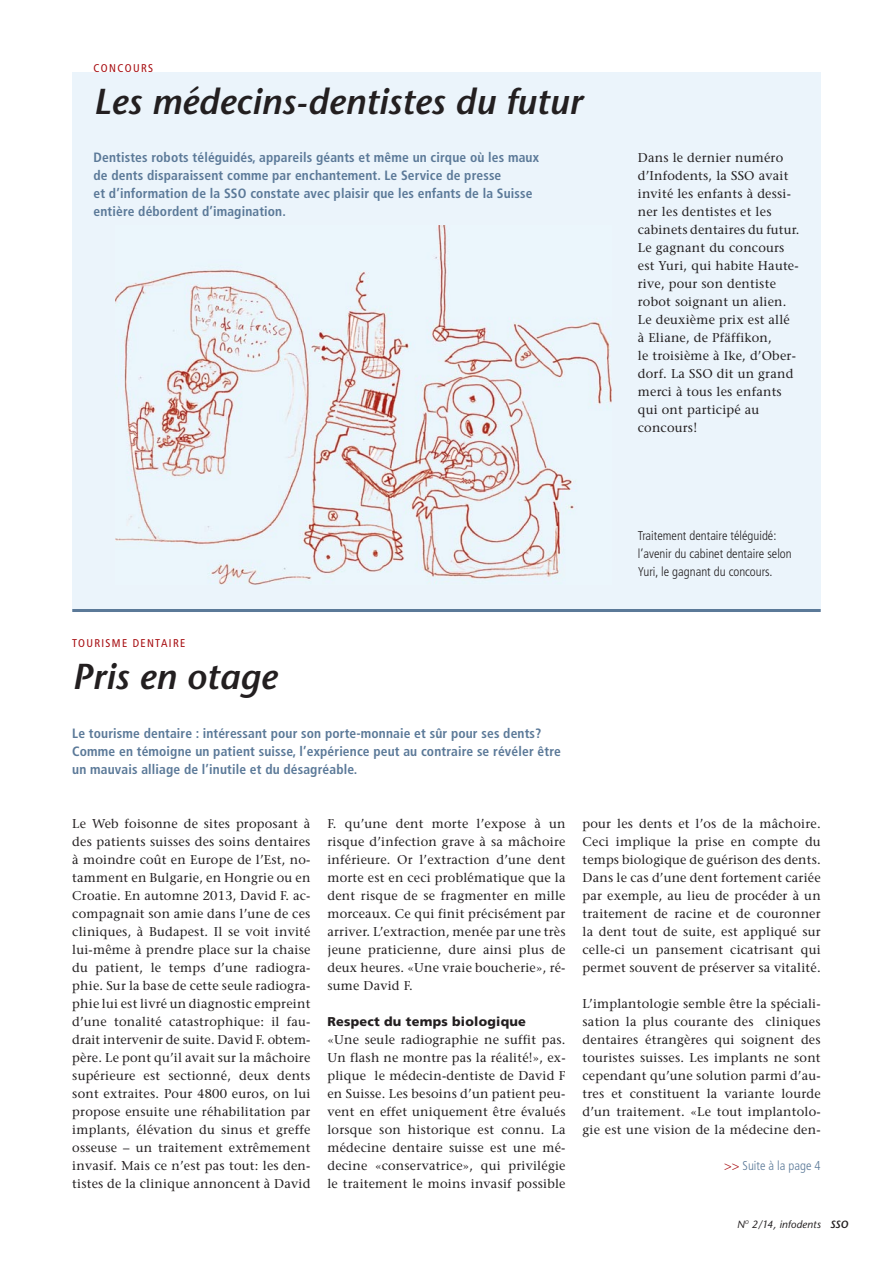
<style>
.page{position:relative;width:893px;height:1263px;background:#fff}
.page>*{position:absolute;margin:0;border:0;box-sizing:border-box;transform-origin:0 0}
.t1{font:italic 600 36px "Stone Sans";color:#231f20}
.t2{font:700 condensed 13.5px/18px "Frutiger";letter-spacing:.01em;color:#5b7998}
.t3{font:12.75px/18px "Stone Serif";letter-spacing:.015em;color:#231f20;text-align:justify}
.t4{font:300 condensed 12.75px/18px "Frutiger";color:#231f20}
.t5{font:900 12.75px "Frutiger";letter-spacing:.02em;color:#231f20}
.t6{font:300 condensed 12.75px "Frutiger";color:#5b7998}
.t7{font:condensed 11.25px "Frutiger";letter-spacing:.12em;color:#a70e12}
.t8{font:italic 10.5px "Stone Sans";letter-spacing:.01em;color:#231f20}
.s1{color:#a70e12}
.s2{font-weight:600}
</style>
<div class="page">
<div style="left:72px;top:72px;width:749px;height:538px;background:#ebf4fb"></div>
<hr style="left:72px;top:609px;width:749px;height:3px;background:#5b7998">
<img style="left:115px;top:226px;width:496px;height:359px">
<p class="t7" style="left:94px;top:64px;width:61px">CONCOURS</p>
<h1 class="t1" style="left:94px;top:88px;width:490px">Les médecins-dentistes du futur</h1>
<p class="t2" style="left:94px;top:149px;width:447px">Dentistes robots téléguidés, appareils géants et même un cirque où les maux de dents disparaissent comme par enchantement. Le Service de presse<br>et d’information de la SSO constate avec plaisir que les enfants de la Suisse entière débordent d’imagination.</p>
<p class="t7" style="left:72px;top:639px;width:115px">TOURISME DENTAIRE</p>
<h1 class="t1" style="left:72px;top:663px;width:206px">Pris en otage</h1>
<p class="t2" style="left:72px;top:725px;width:490px">Le tourisme dentaire : intéressant pour son porte-monnaie et sûr pour ses dents?<br>Comme en témoigne un patient suisse, l’expérience peut au contraire se révéler être un mauvais alliage de l’inutile et du désagréable.</p>
<p class="t3" style="left:638px;top:150px;width:163px;text-align:left">Dans le dernier numéro d’Infodents, la SSO avait invité les enfants à dessi&shy;ner les dentistes et les cabinets dentaires du futur.<br>Le gagnant du concours est Yuri, qui habite Haute&shy;rive, pour son dentiste robot soignant un alien.<br>Le deuxième prix est allé à Eliane, de Pfäffikon,<br>le troisième à Ike, d’Ober&shy;dorf. La SSO dit un grand merci à tous les enfants qui ont participé au concours!</p>
<p class="t4" style="left:638px;top:528px;width:155px">Traitement dentaire téléguidé: l’avenir du cabinet dentaire selon<br>Yuri, le gagnant du concours.</p>
<p class="t3" style="left:72px;top:816px;width:240px">Le Web foisonne de sites proposant à des patients suisses des soins dentaires à moindre coût en Europe de l’Est, no&shy;tamment en Bulgarie, en Hongrie ou en Croatie. En automne 2013, David F. ac&shy;compagnait son amie dans l’une de ces cliniques, à Budapest. Il se voit invité lui-même à prendre place sur la chaise du patient, le temps d’une radiogra&shy;phie. Sur la base de cette seule radiogra&shy;phie lui est livré un diagnostic empreint d’une tonalité catastrophique: il fau&shy;drait intervenir de suite. David F. obtem&shy;père. Le pont qu’il avait sur la mâchoire supérieure est sectionné, deux dents sont extraites. Pour 4800 euros, on lui propose ensuite une réhabilitation par implants, élévation du sinus et greffe osseuse – un traitement extrêmement invasif. Mais ce n’est pas tout: les den&shy;tistes de la clinique annoncent à David</p>
<p class="t3" style="left:327px;top:816px;width:240px">F. qu’une dent morte l’expose à un risque d’infection grave à sa mâchoire inférieure. Or l’extraction d’une dent morte est en ceci problématique que la dent risque de se fragmenter en mille morceaux. Ce qui finit précisément par arriver. L’extraction, menée par une très jeune praticienne, dure ainsi plus de deux heures. «Une vraie boucherie», ré&shy;sume David F.</p>
<p class="t5" style="left:327px;top:1016px;width:200px">Respect du temps biologique</p>
<p class="t3" style="left:327px;top:1032px;width:240px">«Une seule radiographie ne suffit pas.<br>Un flash ne montre pas la réalité!», ex&shy;plique le médecin-dentiste de David F en Suisse. Les besoins d’un patient peu&shy;vent en effet uniquement être évalués lorsque son historique est connu. La médecine dentaire suisse est une mé&shy;decine «conservatrice», qui privilégie le traitement le moins invasif possible</p>
<p class="t3" style="left:583px;top:816px;width:240px">pour les dents et l’os de la mâchoire.<br>Ceci implique la prise en compte du temps biologique de guérison des dents.<br>Dans le cas d’une dent fortement cariée par exemple, au lieu de procéder à un traitement de racine et de couronner la dent tout de suite, est appliqué sur celle-ci un pansement cicatrisant qui permet souvent de préserver sa vitalité.</p>
<p class="t3" style="left:583px;top:996px;width:240px">L’implantologie semble être la spéciali&shy;sation la plus courante des cliniques dentaires étrangères qui soignent des touristes suisses. Les implants ne sont cependant qu’une solution parmi d’au&shy;tres et constituent la variante lourde d’un traitement. «Le tout implantolo&shy;gie est une vision de la médecine den-</p>
<p class="t6" style="left:724px;top:1160px;width:98px"><span class="s1">&gt;&gt;</span> Suite à la page 4</p>
<p class="t8" style="left:737px;top:1220px;width:113px">N<sup>O</sup> 2/14, infodents <span class="s2">SSO</span></p>
</div>
